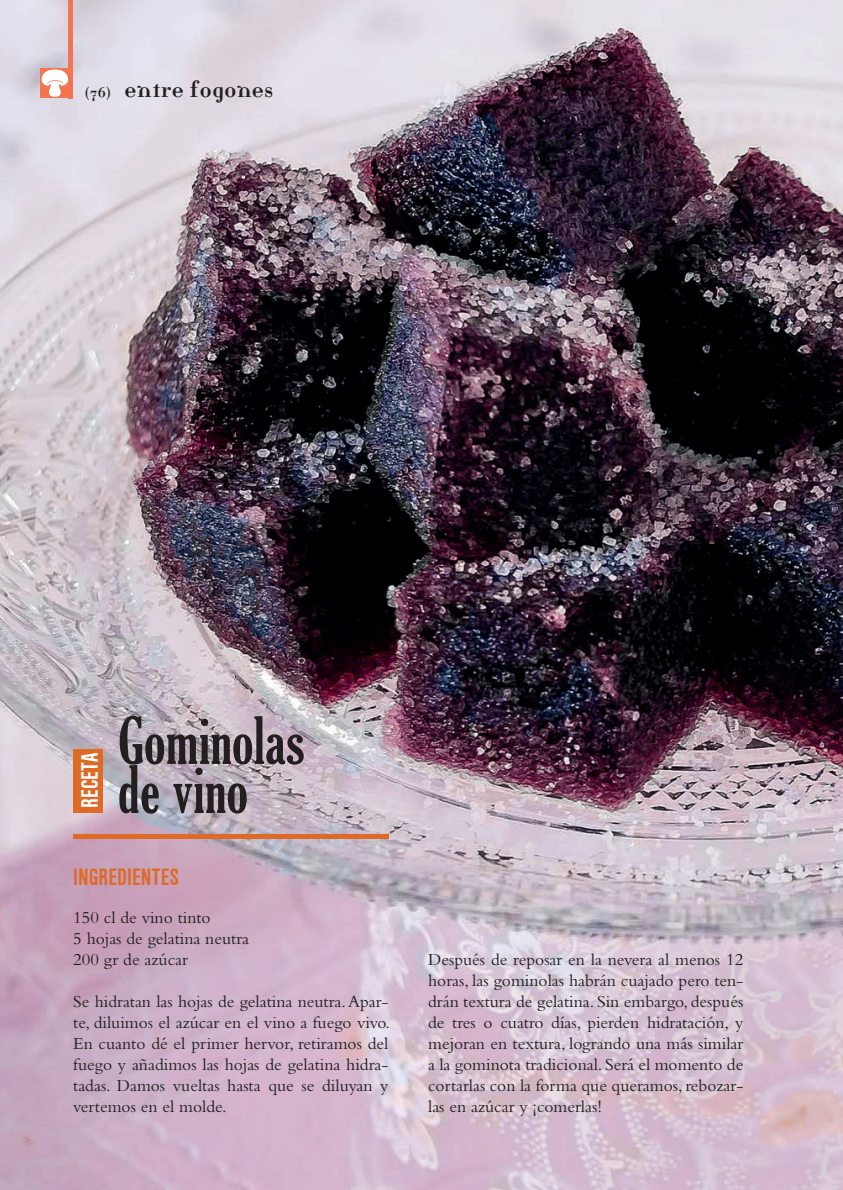
<style>
.page{position:relative;width:843px;height:1190px;background:#fff}
.page>*{position:absolute;margin:0;border:0;box-sizing:border-box;transform-origin:0 0}
.t1{font:63px "Gloucester Bold Extra Condensed PL";color:#231f20}
.t2{font:24.5px "Katrina";color:#231f20}
.t3{font:700 condensed 24.5px "Nimbus San D";color:#de6a27}
.t4{font:700 condensed 24.5px "Nimbus San D";letter-spacing:.005em;color:#fff}
.t5{font:17.5px/21px "Bembo";color:#231f20;text-align:justify}
.s1{font-size:15.75px}
</style>
<div class="page">
<hr style="left:842px;top:0;width:1px;height:1189px;background:#ebeceb">
<img style="left:0;top:0;width:842px;height:1189px">
<div style="left:73px;top:750px;width:30px;height:63px;background:#de6a27"></div>
<div style="left:73px;top:834px;width:315px;height:5px;background:#de6a27"></div>
<div style="left:40px;top:68px;width:30px;height:30px;background:#f3744f"></div>
<div style="left:68px;top:0;width:5px;height:98px;background:#f3744f"></div>
<svg style="left:41px;top:69px;width:28px;height:28px"></svg>
<h2 class="t2" style="left:85px;top:76px;width:190px"><span class="s1">(76)</span> entre fogones</h2>
<h1 class="t1" style="left:118px;top:701px;width:188px">Gominolas</h1>
<h2 class="t4" style="left:76px;top:808px;width:56px;rotate:-90deg">RECETA</h2>
<h1 class="t1" style="left:118px;top:750px;width:131px">de vino</h1>
<h2 class="t3" style="left:73px;top:863px;width:107px">INGREDIENTES</h2>
<p class="t5" style="left:73px;top:907px;width:177px;text-align:left">150 cl de vino tinto<br>5 hojas de gelatina neutra<br>200 gr de azúcar</p>
<p class="t5" style="left:73px;top:991px;width:318px">Se hidratan las hojas de gelatina neutra. Apar&shy;te, diluimos el azúcar en el vino a fuego vivo.<br>En cuanto dé el primer hervor, retiramos del fuego y añadimos las hojas de gelatina hidra&shy;tadas. Damos vueltas hasta que se diluyan y vertemos en el molde.</p>
<p class="t5" style="left:428px;top:949px;width:317px">Después de reposar en la nevera al menos 12 horas, las gominolas habrán cuajado pero ten&shy;drán textura de gelatina. Sin embargo, después de tres o cuatro días, pierden hidratación, y mejoran en textura, logrando una más similar a la gominota tradicional. Será el momento de cortarlas con la forma que queramos, rebozar&shy;las en azúcar y ¡comerlas!</p>
</div>
